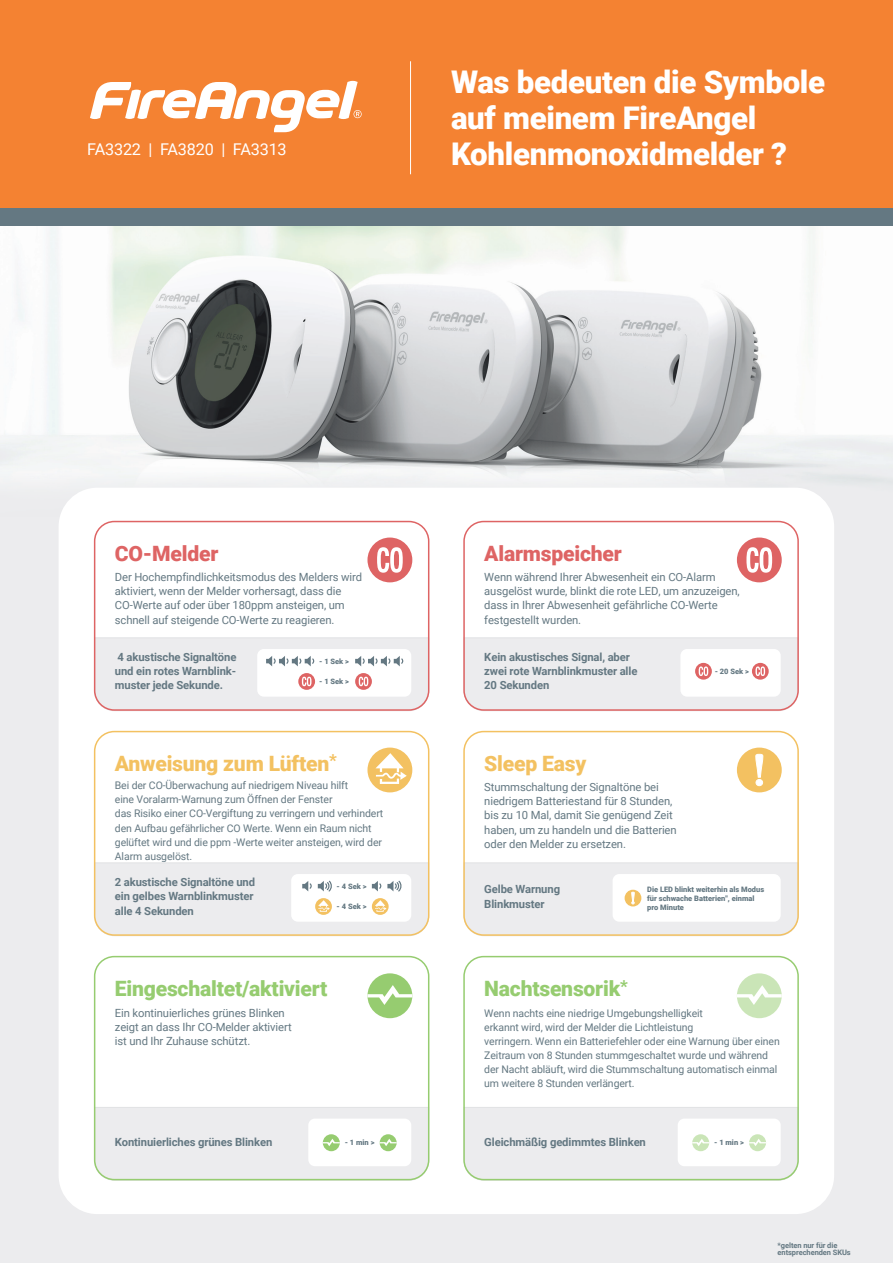
<style>
.page{position:relative;width:893px;height:1263px;background:#ececee}
.page>*{position:absolute;margin:0;border:0;box-sizing:border-box;transform-origin:0 0}
.t1{font:900 31.2px/36px "Roboto";letter-spacing:-.01em;color:#fff}
.t2{font:900 21.15px "Roboto";letter-spacing:-.01em;color:#96cc70}
.t3{font:900 21.15px "Roboto";letter-spacing:-.01em;color:#f3c161}
.t4{font:900 21.15px "Roboto";letter-spacing:-.01em;color:#de6464}
.t5{font:16.2px "Roboto";letter-spacing:-.01em;color:#fff}
.t6{font:11.25px/14.1px "Roboto";letter-spacing:-.01em;color:#647882}
.t7{font:700 11.25px/14.1px "Roboto";letter-spacing:-.01em;color:#647882}
.t8{font:10.5px/14.1px "Roboto";letter-spacing:-.01em;color:#647882}
.t9{font:900 7.5px/9px "Roboto";color:#647882}
.t10{font:700 7.5px/6.8px "Roboto";letter-spacing:-.01em;color:#647882}
</style>
<div class="page">
<img style="left:0;top:226px;width:893px;height:295px">
<div style="left:0;top:0;width:893px;height:208px;background:#f48232"></div>
<svg style="left:90px;top:81px;width:272px;height:51px"></svg>
<hr style="left:410px;top:61px;width:1px;height:113px;background:#fff">
<div style="left:0;top:208px;width:893px;height:18px;background:#647882"></div>
<div style="left:59px;top:488px;width:775px;height:726px;background:#fff;border-radius:39px"></div>
<div style="left:367px;top:537px;width:45px;height:45px;background:#de6464;border-radius:50%"></div>
<svg style="left:377px;top:547px;width:26px;height:26px"></svg>
<div style="left:94px;top:521px;width:335px;height:190px;border:2px solid #de6464;border-radius:20px"></div>
<div style="left:737px;top:537px;width:45px;height:45px;background:#de6464;border-radius:50%"></div>
<svg style="left:746px;top:547px;width:26px;height:26px"></svg>
<svg style="left:466px;top:637px;width:330px;height:71px"></svg>
<div style="left:463px;top:521px;width:336px;height:190px;border:2px solid #de6464;border-radius:20px"></div>
<div style="left:94px;top:956px;width:335px;height:224px;border:2px solid #96cc70;border-radius:20px"></div>
<div style="left:367px;top:973px;width:45px;height:45px;background:#96cc70;border-radius:50%"></div>
<svg style="left:367px;top:985px;width:45px;height:20px"></svg>
<svg style="left:94px;top:1107px;width:335px;height:74px"></svg>
<div style="left:463px;top:956px;width:336px;height:224px;border:2px solid #96cc70;border-radius:20px"></div>
<div style="left:737px;top:973px;width:45px;height:45px;background:#cae5b7;border-radius:50%"></div>
<svg style="left:737px;top:985px;width:45px;height:20px"></svg>
<svg style="left:463px;top:1107px;width:336px;height:74px"></svg>
<div style="left:94px;top:731px;width:335px;height:205px;border:2px solid #f3c161;border-radius:20px"></div>
<div style="left:367px;top:747px;width:45px;height:45px;background:#f3c161;border-radius:50%"></div>
<svg style="left:375px;top:753px;width:32px;height:31px"></svg>
<div style="left:463px;top:731px;width:336px;height:205px;border:2px solid #f3c161;border-radius:20px"></div>
<div style="left:737px;top:747px;width:45px;height:45px;background:#f3c161;border-radius:50%"></div>
<svg style="left:756px;top:754px;width:7px;height:32px"></svg>
<svg style="left:463px;top:862px;width:336px;height:74px"></svg>
<svg style="left:94px;top:862px;width:335px;height:74px"></svg>
<svg style="left:94px;top:637px;width:335px;height:74px"></svg>
<h3 class="t5" style="left:87px;top:137px;width:201px">FA3322 | FA3820 | FA3313</h3>
<h1 class="t1" style="left:451px;top:63px;width:376px">Was bedeuten die Symbole auf meinem FireAngel<br>Kohlenmonoxidmelder ?</h1>
<h2 class="t4" style="left:115px;top:538px;width:105px">CO-Melder</h2>
<p class="t6" style="left:115px;top:570px;width:249px">Der Hochempfindlichkeitsmodus des Melders wird aktiviert, wenn der Melder vorhersagt, dass die CO-Werte auf oder über 180ppm ansteigen, um schnell auf steigende CO-Werte zu reagieren.</p>
<p class="t7" style="left:115px;top:650px;width:123px;text-align:justify">4 akustische Signaltöne und ein rotes Warnblink&shy;muster jede Sekunde.</p>
<p class="t9" style="left:319px;top:656px;width:31px">- 1 Sek &gt;</p>
<p class="t9" style="left:319px;top:677px;width:31px">- 1 Sek &gt;</p>
<h2 class="t4" style="left:484px;top:538px;width:139px">Alarmspeicher</h2>
<p class="t6" style="left:484px;top:570px;width:257px">Wenn während Ihrer Abwesenheit ein CO-Alarm ausgelöst wurde, blinkt die rote LED, um anzuzeigen, dass in Ihrer Abwesenheit gefährliche CO-Werte festgestellt wurden.</p>
<p class="t7" style="left:484px;top:650px;width:155px">Kein akustisches Signal, aber zwei rote Warnblinkmuster alle<br>20 Sekunden</p>
<p class="t9" style="left:715px;top:666px;width:36px">- 20 Sek &gt;</p>
<h2 class="t3" style="left:115px;top:748px;width:223px">Anweisung zum Lüften<sup>*</sup></h2>
<p class="t8" style="left:115px;top:778px;width:270px">Bei der CO-Überwachung auf niedrigem Niveau hilft<br>eine Voralarm-Warnung zum Öffnen der Fenster<br>das Risiko einer CO-Vergiftung zu verringern und verhindert den Aufbau gefährlicher CO Werte. Wenn ein Raum nicht gelüftet wird und die ppm -Werte weiter ansteigen, wird der Alarm ausgelöst.</p>
<p class="t7" style="left:115px;top:875px;width:142px">2 akustische Signaltöne und ein gelbes Warnblinkmuster alle 4 Sekunden</p>
<p class="t9" style="left:337px;top:881px;width:31px">- 4 Sek &gt;</p>
<p class="t9" style="left:337px;top:902px;width:31px">- 4 Sek &gt;</p>
<h2 class="t3" style="left:484px;top:748px;width:104px">Sleep Easy</h2>
<p class="t6" style="left:484px;top:780px;width:194px">Stummschaltung der Signaltöne bei niedrigem Batteriestand für 8 Stunden, bis zu 10 Mal, damit Sie genügend Zeit haben, um zu handeln und die Batterien oder den Melder zu ersetzen.</p>
<p class="t7" style="left:484px;top:882px;width:77px">Gelbe Warnung<br>Blinkmuster</p>
<p class="t9" style="left:647px;top:884px;width:118px">Die LED blinkt weiterhin als Modus für schwache Batterien", einmal pro Minute</p>
<h2 class="t2" style="left:115px;top:974px;width:214px">Eingeschaltet/aktiviert</h2>
<p class="t6" style="left:115px;top:1006px;width:178px">Ein kontinuierliches grünes Blinken zeigt an dass Ihr CO-Melder aktiviert ist und Ihr Zuhause schützt.</p>
<h2 class="t2" style="left:484px;top:974px;width:145px">Nachtsensorik<sup>*</sup></h2>
<p class="t8" style="left:484px;top:1005px;width:297px">Wenn nachts eine niedrige Umgebungshelligkeit<br>erkannt wird, wird der Melder die Lichtleistung<br>verringern. Wenn ein Batteriefehler oder eine Warnung über einen Zeitraum von 8 Stunden stummgeschaltet wurde und während der Nacht abläuft, wird die Stummschaltung automatisch einmal um weitere 8 Stunden verlängert.</p>
<p class="t7" style="left:115px;top:1134px;width:159px">Kontinuierliches grünes Blinken</p>
<p class="t9" style="left:345px;top:1138px;width:31px">- 1 min &gt;</p>
<p class="t7" style="left:484px;top:1134px;width:163px">Gleichmäßig gedimmtes Blinken</p>
<p class="t9" style="left:714px;top:1138px;width:31px">- 1 min &gt;</p>
<p class="t10" style="left:778px;top:1242px;width:75px">*gelten nur für die entsprechenden SKUs</p>
</div>
